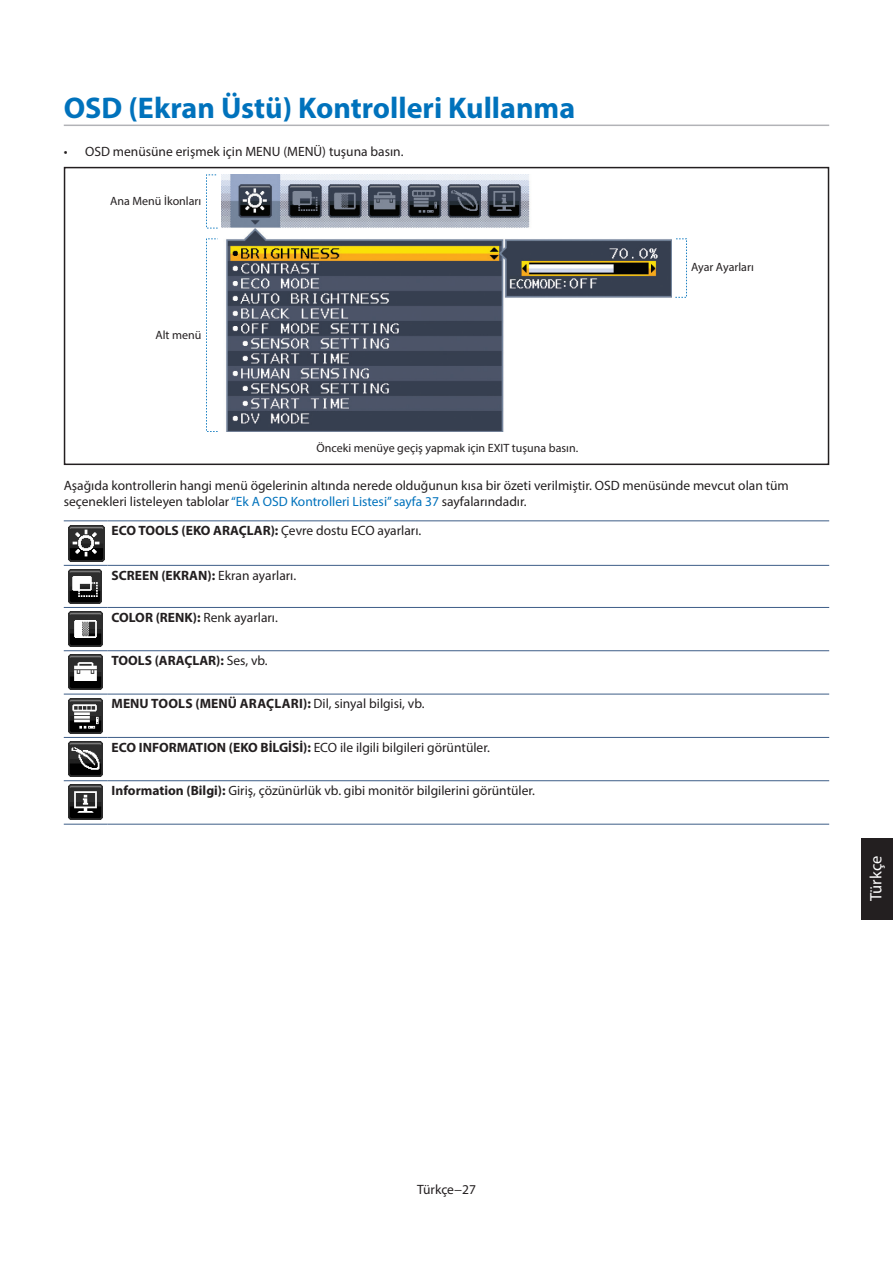
<style>
.page{position:relative;width:893px;height:1263px;background:#fff}
.page>*{position:absolute;margin:0;border:0;box-sizing:border-box;transform-origin:0 0}
.t1{font:700 30px "Myriad Pro";color:#0072bc}
.t2{font:16.5px "Myriad Pro";letter-spacing:-.005em;color:#fff}
.t3{font:13.5px/16.2px "Myriad Pro";color:#231f20}
.t4{font:700 13.5px "Myriad Pro";color:#231f20}
.t5{font:12px "Myriad Pro";color:#231f20}
.s1{color:#0072bc}
.s2{font-weight:700}
.s3{font-weight:400}
</style>
<div class="page">
<div style="left:861px;top:838px;width:32px;height:81px;background:#231f20"></div>
<hr style="left:64px;top:125px;width:765px;height:1px;background:#b2b3b7">
<div style="left:64px;top:167px;width:765px;height:298px;border:2px solid #231f20"></div>
<svg style="left:206px;top:174px;width:12px;height:54px"></svg>
<svg style="left:206px;top:238px;width:12px;height:194px"></svg>
<svg style="left:675px;top:238px;width:12px;height:60px"></svg>
<img style="left:221px;top:175px;width:451px;height:257px">
<hr style="left:64px;top:520px;width:43px;height:1px;background:#3d5d87">
<hr style="left:107px;top:520px;width:722px;height:1px;background:#3d5d87">
<hr style="left:64px;top:565px;width:43px;height:1px;background:#3d5d87">
<hr style="left:107px;top:565px;width:722px;height:1px;background:#3d5d87">
<hr style="left:64px;top:607px;width:43px;height:1px;background:#3d5d87">
<hr style="left:107px;top:607px;width:722px;height:1px;background:#3d5d87">
<hr style="left:64px;top:650px;width:43px;height:1px;background:#3d5d87">
<hr style="left:107px;top:650px;width:722px;height:1px;background:#3d5d87">
<hr style="left:64px;top:694px;width:43px;height:1px;background:#3d5d87">
<hr style="left:107px;top:694px;width:722px;height:1px;background:#3d5d87">
<hr style="left:64px;top:737px;width:43px;height:1px;background:#3d5d87">
<hr style="left:107px;top:737px;width:722px;height:1px;background:#3d5d87">
<hr style="left:64px;top:780px;width:43px;height:1px;background:#3d5d87">
<hr style="left:107px;top:780px;width:722px;height:1px;background:#3d5d87">
<hr style="left:64px;top:824px;width:43px;height:1px;background:#3d5d87">
<hr style="left:107px;top:824px;width:722px;height:1px;background:#3d5d87">
<img style="left:68px;top:525px;width:36px;height:36px">
<img style="left:68px;top:570px;width:34px;height:33px">
<img style="left:68px;top:612px;width:35px;height:34px">
<img style="left:68px;top:655px;width:35px;height:35px">
<img style="left:68px;top:698px;width:35px;height:35px">
<img style="left:68px;top:742px;width:35px;height:34px">
<img style="left:68px;top:785px;width:35px;height:35px">
<h1 class="t1" style="left:64px;top:88px;width:513px">OSD (Ekran Üstü) Kontrolleri Kullanma</h1>
<p class="t3" style="left:64px;top:143px;width:341px">• OSD menüsüne erişmek için MENU (MENÜ) tuşuna basın.</p>
<p class="t5" style="left:110px;top:194px;width:93px">Ana Menü İkonları</p>
<p class="t5" style="left:155px;top:328px;width:47px">Alt menü</p>
<p class="t5" style="left:316px;top:441px;width:263px">Önceki menüye geçiş yapmak için EXIT tuşuna basın.</p>
<p class="t5" style="left:691px;top:260px;width:64px">Ayar Ayarları</p>
<p class="t3" style="left:64px;top:477px;width:727px">Aşağıda kontrollerin hangi menü ögelerinin altında nerede olduğunun kısa bir özeti verilmiştir. OSD menüsünde mevcut olan tüm seçenekleri listeleyen tablolar <span class="s1">“Ek A OSD Kontrolleri Listesi” sayfa 37</span> sayfalarındadır.</p>
<p class="t3" style="left:112px;top:522px;width:311px"><span class="s2">ECO TOOLS (EKO ARAÇLAR):</span> Çevre dostu ECO ayarları.</p>
<p class="t4" style="left:112px;top:566px;width:186px">SCREEN (EKRAN): <span class="s3">Ekran ayarları.</span></p>
<p class="t3" style="left:112px;top:609px;width:168px"><span class="s2">COLOR (RENK):</span> Renk ayarları.</p>
<p class="t4" style="left:112px;top:652px;width:158px">TOOLS (ARAÇLAR): <span class="s3">Ses, vb.</span></p>
<p class="t4" style="left:112px;top:695px;width:314px">MENU TOOLS (MENÜ ARAÇLARI): <span class="s3">Dil, sinyal bilgisi, vb.</span></p>
<p class="t3" style="left:112px;top:739px;width:380px"><span class="s2">ECO INFORMATION (EKO BİLGİSİ):</span> ECO ile ilgili bilgileri görüntüler.</p>
<p class="t3" style="left:112px;top:782px;width:425px"><span class="s2">Information (Bilgi):</span> Giriş, çözünürlük vb. gibi monitör bilgilerini görüntüler.</p>
<p class="t2" style="left:866px;top:901px;width:47px;rotate:-90deg">Türkçe</p>
<p class="t3" style="left:417px;top:1181px;width:60px">Türkçe−27</p>
</div>
